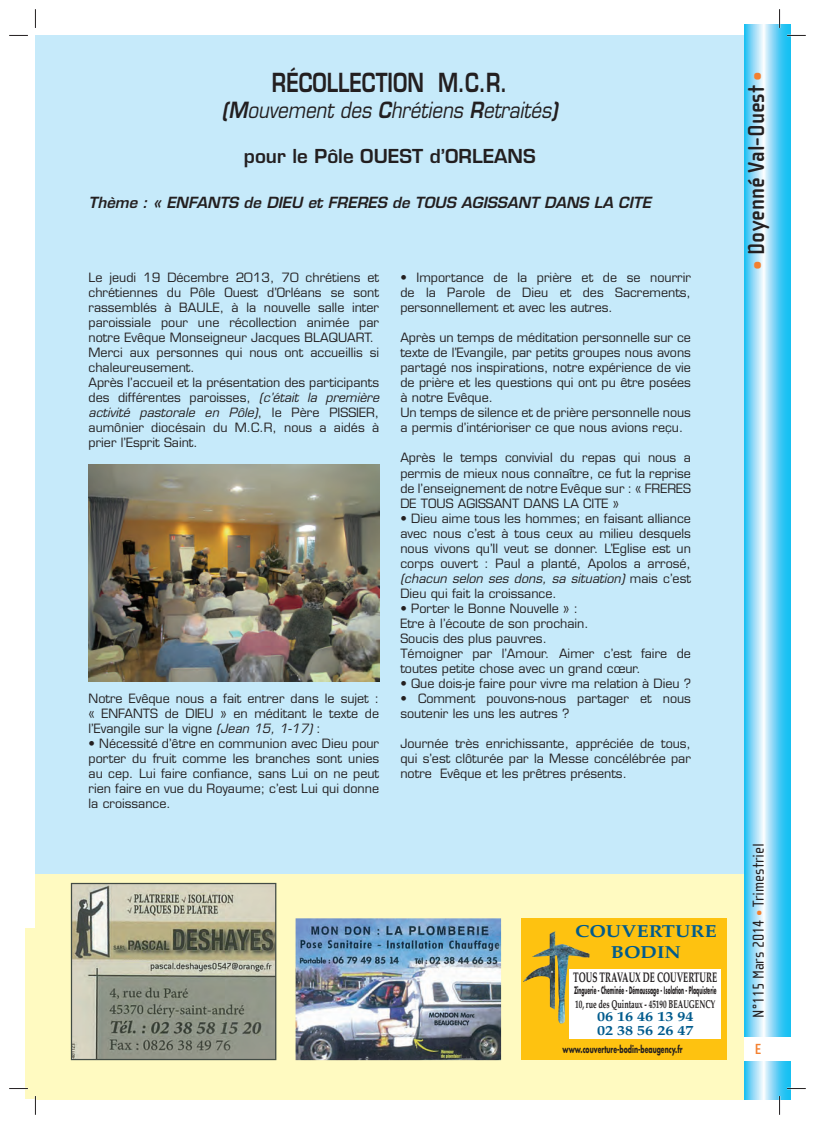
<style>
.page{position:relative;width:815px;height:1124px;background:#fff}
.page>*{position:absolute;margin:0;border:0;box-sizing:border-box;transform-origin:0 0}
.t1{font:600 25.62px "Eurostile";color:#231f20;scale:.78 1}
.t2{font:700 23.75px "Cholla Sans";color:#231f20}
.t3{font:italic 21.75px "Eurostile";color:#231f20;scale:.86 1}
.t4{font:600 18.75px "Eurostile";color:#231f20}
.t5{font:700 17.12px/20.6px "Palatino";color:#005b8d;text-align:center;scale:1.15 1}
.t6{font:16.25px "Cholla Sans";color:#231f20}
.t7{font:italic 600 15px "Eurostile";color:#231f20}
.t8{font:700 15px "Cholla Sans";color:#f4802f}
.t9{font:700 13.75px "Palatino";color:#231f20;scale:.61 1}
.t10{font:700 13.75px/13.8px "Palatino";color:#005b8d;scale:1.17 1}
.t11{font:12.5px/15px "Eurostile";color:#231f20;text-align:justify}
.t12{font:700 11.25px "Palatino";color:#231f20;scale:.64 1}
.t13{font:700 10px "Futura";color:#231f20;scale:.45 1}
.t14{font:700 10px "Futura";color:#231f20;scale:.62 1}
.s1{font-weight:600}
.s2{font-style:italic}
.s3{color:#f4802f}
</style>
<div class="page">
<svg style="left:744px;top:25px;width:46px;height:1073px;background:#7dd7f6"></svg>
<div style="left:744px;top:1036px;width:46px;height:23px;background:#fff"></div>
<div style="left:35px;top:35px;width:709px;height:838px;background:#c6eafa"></div>
<div style="left:25px;top:928px;width:10px;height:170px;background:#fffac1"></div>
<div style="left:35px;top:873px;width:709px;height:225px;background:#fffac1"></div>
<img style="left:296px;top:918px;width:205px;height:141px">
<div style="left:521px;top:918px;width:205px;height:141px;background:#fec210"></div>
<div style="left:569px;top:969px;width:152px;height:69px;background:#fff"></div>
<img style="left:523px;top:931px;width:67px;height:92px">
<svg style="left:71px;top:882px;width:205px;height:177px;background:#9ea08e"></svg>
<img style="left:89px;top:464px;width:291px;height:217px">
<svg style="left:9px;top:35px;width:19px;height:1px"></svg>
<svg style="left:787px;top:35px;width:19px;height:1px"></svg>
<svg style="left:9px;top:1087px;width:19px;height:2px"></svg>
<svg style="left:787px;top:1087px;width:19px;height:2px"></svg>
<svg style="left:35px;top:9px;width:1px;height:19px"></svg>
<svg style="left:35px;top:1096px;width:1px;height:18px"></svg>
<svg style="left:779px;top:9px;width:1px;height:19px"></svg>
<svg style="left:779px;top:1095px;width:1px;height:19px"></svg>
<h1 class="t1" style="left:272px;top:73px;width:304px">RÉCOLLECTION M.C.R.</h1>
<h3 class="t3" style="left:222px;top:102px;width:392px"><span class="s1">(M</span>ouvement des <span class="s1">C</span>hrétiens <span class="s1">R</span>etraités<span class="s1">)</span></h3>
<h3 class="t4" style="left:244px;top:149px;width:293px">pour le Pôle OUEST d’ORLEANS</h3>
<p class="t7" style="left:89px;top:196px;width:564px">Thème : « ENFANTS de DIEU et FRERES de TOUS AGISSANT DANS LA CITE</p>
<p class="t11" style="left:89px;top:271px;width:292px;text-align:left">Le jeudi 19 Décembre 2013, 70 chrétiens et chrétiennes du Pôle Ouest d’Orléans se sont rassemblés à BAULE, à la nouvelle salle inter paroissiale pour une récollection animée par notre Evêque Monseigneur Jacques BLAQUART.<br>Merci aux personnes qui nous ont accueillis si chaleureusement.<br>Après l’accueil et la présentation des participants des différentes paroisses, <span class="s2">(c’était la première activité pastorale en Pôle)</span>, le Père PISSIER, aumônier diocésain du M.C.R, nous a aidés à prier l’Esprit Saint.</p>
<p class="t11" style="left:89px;top:691px;width:292px">Notre Evêque nous a fait entrer dans le sujet : « ENFANTS de DIEU » en méditant le texte de l’Evangile sur la vigne <span class="s2">(Jean 15, 1-17)</span> :</p>
<p class="t11" style="left:89px;top:736px;width:292px">• Nécessité d’être en communion avec Dieu pour porter du fruit comme les branches sont unies au cep. Lui faire confiance, sans Lui on ne peut rien faire en vue du Royaume; c’est Lui qui donne la croissance.</p>
<p class="t11" style="left:400px;top:271px;width:292px">• Importance de la prière et de se nourrir de la Parole de Dieu et des Sacrements, personnellement et avec les autres.</p>
<p class="t11" style="left:400px;top:331px;width:292px;text-align:left">Après un temps de méditation personnelle sur ce texte de l’Evangile, par petits groupes nous avons partagé nos inspirations, notre expérience de vie de prière et les questions qui ont pu être posées à notre Evêque.<br>Un temps de silence et de prière personnelle nous a permis d’intérioriser ce que nous avions reçu.</p>
<p class="t11" style="left:400px;top:451px;width:292px">Après le temps convivial du repas qui nous a permis de mieux nous connaître, ce fut la reprise de l’enseignement de notre Evêque sur : « FRERES DE TOUS AGISSANT DANS LA CITE »</p>
<p class="t11" style="left:400px;top:511px;width:292px">• Dieu aime tous les hommes; en faisant alliance avec nous c’est à tous ceux au milieu desquels nous vivons qu’Il veut se donner. L’Eglise est un corps ouvert : Paul a planté, Apolos a arrosé, <span class="s2">(chacun selon ses dons, sa situation)</span> mais c’est Dieu qui fait la croissance.</p>
<p class="t11" style="left:400px;top:601px;width:292px;text-align:left">• Porter le Bonne Nouvelle » :<br>Etre à l’écoute de son prochain.<br>Soucis des plus pauvres.<br>Témoigner par l’Amour. Aimer c’est faire de toutes petite chose avec un grand cœur.</p>
<p class="t11" style="left:400px;top:676px;width:292px">• Que dois-je faire pour vivre ma relation à Dieu ?</p>
<p class="t11" style="left:400px;top:691px;width:292px">• Comment pouvons-nous partager et nous soutenir les uns les autres ?</p>
<p class="t11" style="left:400px;top:736px;width:292px">Journée très enrichissante, appréciée de tous, qui s’est clôturée par la Messe concélébrée par notre Evêque et les prêtres présents.</p>
<h3 class="t5" style="left:575px;top:922px;width:125px">COUVERTURE<br>BODIN</h3>
<p class="t9" style="left:573px;top:970px;width:238px">TOUS TRAVAUX DE COUVERTURE</p>
<p class="t13" style="left:574px;top:985px;width:318px">Zinguerie - Cheminée - Démoussage - Isolation - Plaquisterie</p>
<p class="t12" style="left:575px;top:998px;width:221px">10, rue des Quintaux - 45190 BEAUGENCY</p>
<p class="t10" style="left:597px;top:1010px;width:84px">06 16 46 13 94<br>02 38 56 26 47</p>
<p class="t14" style="left:563px;top:1044px;width:195px">www.couverture-bodin-beaugency.fr</p>
<h2 class="t2" style="left:747px;top:270px;width:200px;rotate:-90deg"><span class="s3">•</span> Doyenné Val-Ouest <span class="s3">•</span></h2>
<h3 class="t6" style="left:753px;top:1017px;width:176px;rotate:-90deg">N°115 Mars 2014 <span class="s3">•</span> Trimestriel</h3>
<p class="t8" style="left:755px;top:1043px;width:8px">E</p>
</div>
